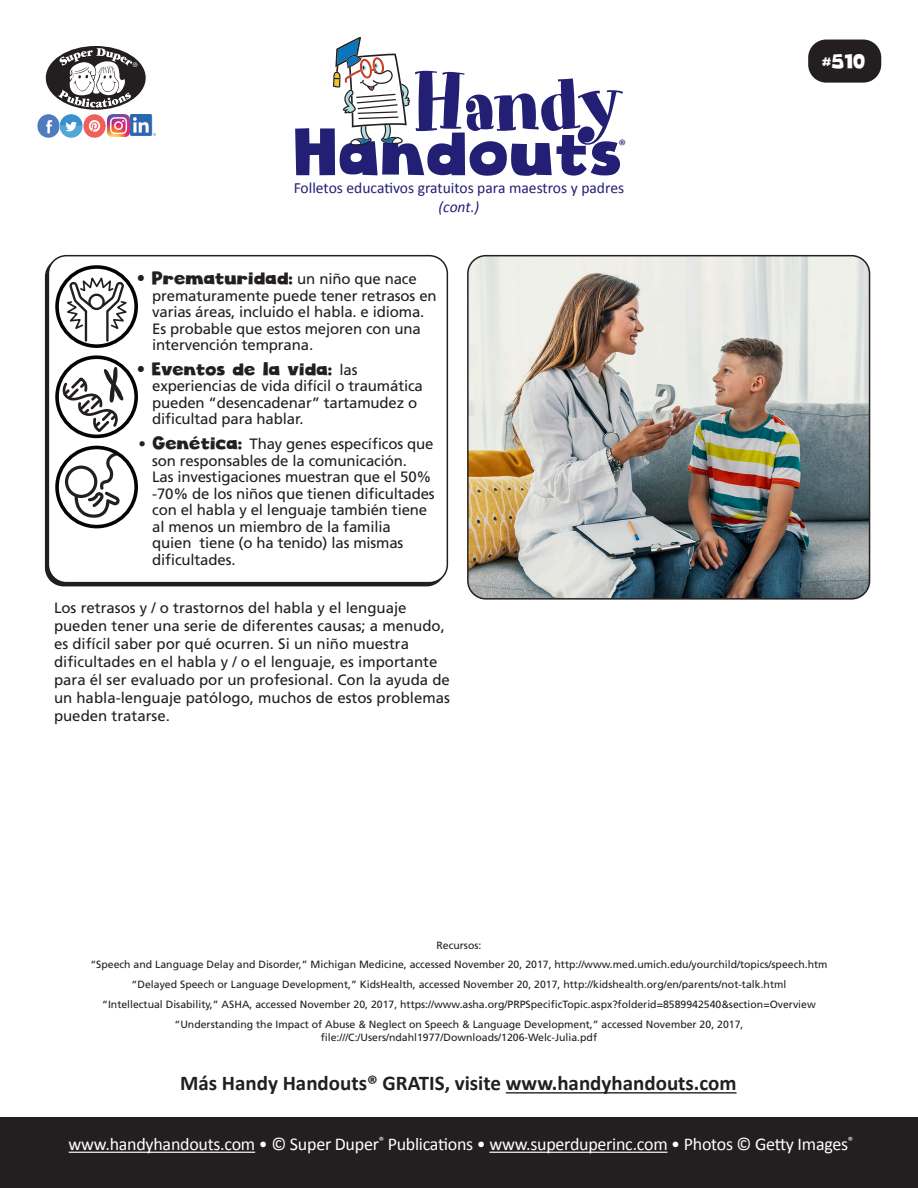
<style>
.page{position:relative;width:918px;height:1188px;background:#fff}
.page>*{position:absolute;margin:0;border:0;box-sizing:border-box;transform-origin:0 0}
.t1{font:79.2px "Art Department JNL";letter-spacing:-.03em;color:#231f75}
.t2{font:64.8px "Cloudy Witha Chanceof Love";color:#231f75}
.HH_TEXT{font:700 21px "Calibri";color:#231f20}
.t3{font:19.5px "Cloudy Witha Chanceof Love";color:#fff}
.t4{font:18px "Calibri";letter-spacing:-.015em;color:#fff}
.HH_TEXT-2{font:18px "Cloudy Witha Chanceof Love";letter-spacing:-.01em;color:#231f20}
.t5{font:15.6px "Calibri";color:#231f75}
.t6{font:italic 15.6px "Calibri";color:#231f75}
.t7{font:15.15px "Calibri";color:#231f75}
.HH_TEXT-3{font:15px/16.5px "Frutiger";letter-spacing:-.01em;color:#231f20}
.HH_Title{font:10.5px/12.6px "Frutiger";color:#231f20;text-align:center}
.s1{font-family:"Frutiger";font-size:15px}
.s2{font-family:"Cloudy Witha Chanceof Love";font-size:18px}
</style>
<div class="page">
<div style="left:48px;top:255px;width:400px;height:328px;border:2px solid #231f20;border-radius:18px"></div>
<div style="left:808px;top:40px;width:73px;height:43px;background:#231f20;border-radius:18px"></div>
<div style="left:46px;top:46px;width:100px;height:64px;background:#231f20;border-radius:50%"></div>
<svg style="left:58px;top:48px;width:80px;height:60px"></svg>
<img style="left:37px;top:115px;width:92px;height:22px">
<img style="left:131px;top:115px;width:24px;height:21px">
<hr style="left:506px;top:1092px;width:231px;height:2px;background:#231f20">
<div style="left:0;top:1118px;width:918px;height:70px;background:#231f20"></div>
<hr style="left:69px;top:1152px;width:186px;height:1px;background:#fff">
<hr style="left:489px;top:1152px;width:179px;height:1px;background:#fff">
<svg style="left:333px;top:37px;width:77px;height:109px"></svg>
<img style="left:468px;top:256px;width:402px;height:341px">
<div style="left:467px;top:255px;width:403px;height:345px;border:2px solid #231f20;border-radius:18px"></div>
<svg style="left:65px;top:452px;width:55px;height:66px"></svg>
<div style="left:55px;top:446px;width:83px;height:82px;border:4px solid #040503;border-radius:50%"></div>
<div style="left:55px;top:265px;width:83px;height:83px;border:4px solid #040503;border-radius:50%"></div>
<svg style="left:63px;top:274px;width:68px;height:68px"></svg>
<div style="left:55px;top:355px;width:83px;height:83px;border:4px solid #040503;border-radius:50%"></div>
<svg style="left:62px;top:367px;width:63px;height:65px"></svg>
<p class="t1" style="left:412px;top:56px;width:213px">Handy</p>
<p class="t5" style="left:294px;top:177px;width:332px">Folletos educativos gratuitos para maestros y padres</p>
<p class="t6" style="left:439px;top:196px;width:42px">(cont.)</p>
<p class="t2" style="left:296px;top:112px;width:331px">Handouts</p>
<p class="t7" style="left:618px;top:135px;width:9px">®</p>
<p class="HH_TEXT-2" style="left:139px;top:267px;width:280px">• Prematuridad: <span class="s1">un niño que nace</span></p>
<p class="HH_TEXT-3" style="left:152px;top:287px;width:286px">prematuramente puede tener retrasos en varias áreas, incluido el habla. e idioma.<br>Es probable que estos mejoren con una intervención temprana.</p>
<p class="HH_TEXT-2" style="left:139px;top:358px;width:220px">• Eventos de la vida: <span class="s1">las</span></p>
<p class="HH_TEXT-3" style="left:152px;top:378px;width:272px">experiencias de vida difícil o traumática pueden “desencadenar” tartamudez o dificultad para hablar.</p>
<p class="HH_TEXT-3" style="left:152px;top:436px;width:284px;text-indent:-14px">• <span class="s2">Genética:</span> Thay genes específicos que son responsables de la comunicación.<br>Las investigaciones muestran que el 50% -70% de los niños que tienen dificultades con el habla y el lenguaje también tiene al menos un miembro de la familia<br>quien tiene (o ha tenido) las mismas dificultades.</p>
<p class="HH_TEXT-3" style="left:54px;top:598px;width:397px;line-height:18px">Los retrasos y / o trastornos del habla y el lenguaje pueden tener una serie de diferentes causas; a menudo, es difícil saber por qué ocurren. Si un niño muestra dificultades en el habla y / o el lenguaje, es importante para él ser evaluado por un profesional. Con la ayuda de un habla-lenguaje patólogo, muchos de estos problemas pueden tratarse.</p>
<p class="t3" style="left:823px;top:49px;width:45px">#510</p>
<p class="HH_Title" style="left:437px;top:939px;width:46px">Recursos:</p>
<p class="HH_Title" style="left:90px;top:958px;width:739px">“Speech and Language Delay and Disorder,” Michigan Medicine, accessed November 20, 2017, http://www.med.umich.edu/yourchild/topics/speech.htm</p>
<p class="HH_Title" style="left:132px;top:978px;width:656px">“Delayed Speech or Language Development,” KidsHealth, accessed November 20, 2017, http://kidshealth.org/en/parents/not-talk.html</p>
<p class="HH_Title" style="left:102px;top:998px;width:715px">“Intellectual Disability,” ASHA, accessed November 20, 2017, https://www.asha.org/PRPSpecificTopic.aspx?folderid=8589942540&amp;section=Overview</p>
<p class="HH_Title" style="left:175px;top:1018px;width:570px">“Understanding the Impact of Abuse &amp; Neglect on Speech &amp; Language Development,” accessed November 20, 2017, file:///C:/Users/ndahl1977/Downloads/1206-Welc-Julia.pdf</p>
<p class="HH_TEXT" style="left:180px;top:1069px;width:558px">Más Handy Handouts® GRATIS, visite www.handyhandouts.com</p>
<p class="t4" style="left:69px;top:1132px;width:786px">www.handyhandouts.com • © Super Duper<sup>®</sup> Publications • www.superduperinc.com • Photos © Getty Images<sup>®</sup></p>
</div>
